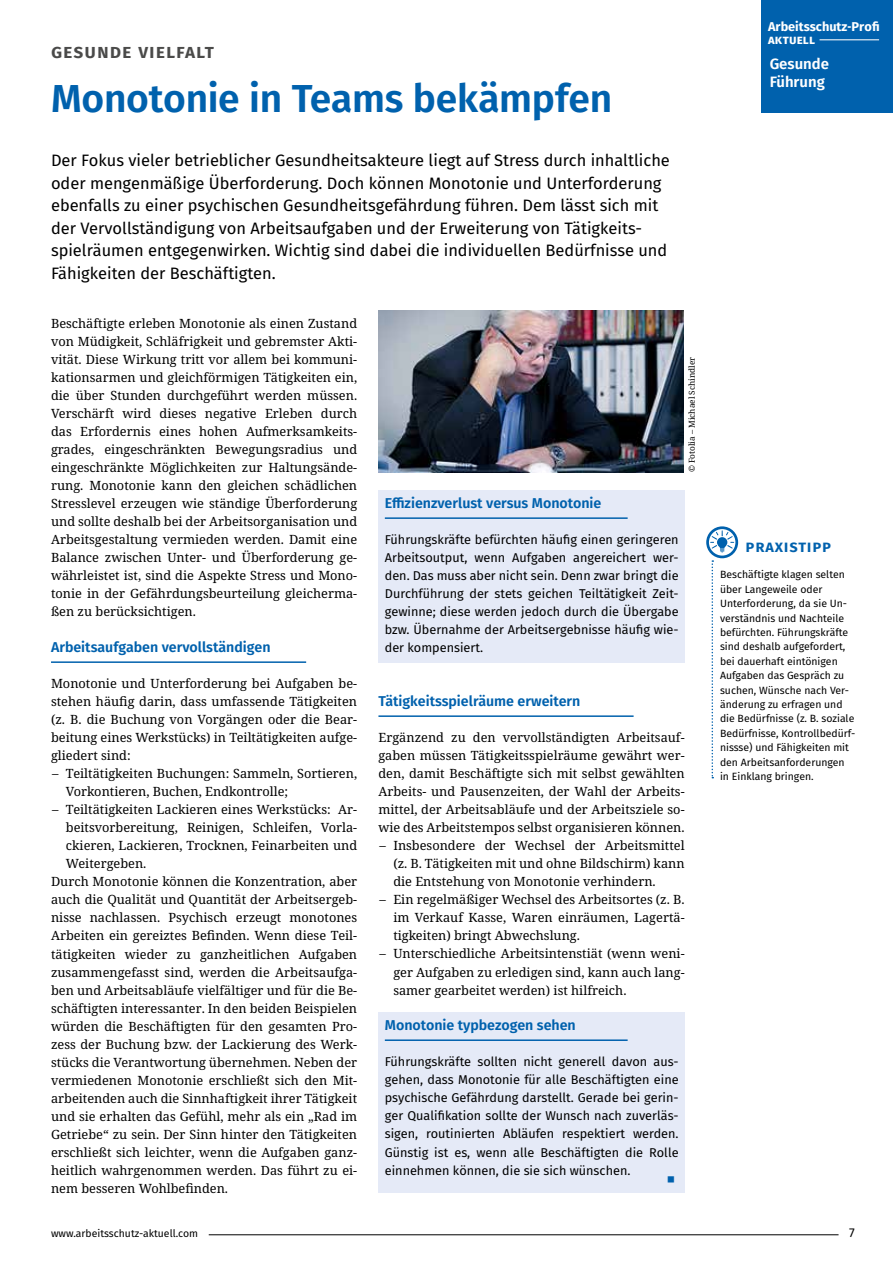
<style>
.page{position:relative;width:893px;height:1263px;background:#fff}
.page>*{position:absolute;margin:0;border:0;box-sizing:border-box;transform-origin:0 0}
.t1{font:600 39px "Fira Sans";letter-spacing:-.01em;color:#0061ad}
.t2{font:600 19.5px "Fira Sans";letter-spacing:.05em;color:#4a4a49}
.t3{font:16.5px/22.5px "Fira Sans";color:#000}
.t4{font:600 16.5px "Fira Sans";letter-spacing:.05em;color:#0061ad}
.t5{font:600 15px/18px "Fira Sans";color:#fff}
.t6{font:600 14.25px "Fira Sans";color:#0061ad}
.t7{font:12.75px/18px "Noto Serif";color:#000;text-align:justify}
.t8{font:12.75px/18px "Fira Sans";color:#000;text-align:justify}
.t9{font:700 12.75px/12.8px "Fira Sans";letter-spacing:.005em;color:#fff}
.t10{font:12.75px "Noto Serif";color:#0061ad}
.t11{font:10.5px/14.4px "Fira Sans";color:#000}
.t12{font:8.25px "Noto Serif";color:#000}
</style>
<div class="page">
<hr style="left:209px;top:1234px;width:629px;height:1px;background:#000">
<div style="left:761px;top:0;width:132px;height:112px;background:#0061ad"></div>
<hr style="left:819px;top:39px;width:60px;height:1px;background:#fff">
<hr style="left:51px;top:661px;width:255px;height:2px;background:#0061ad">
<hr style="left:378px;top:715px;width:256px;height:2px;background:#0061ad">
<div style="left:378px;top:1012px;width:307px;height:180px;background:#e5eaf7"></div>
<hr style="left:385px;top:1039px;width:243px;height:2px;background:#0061ad">
<svg style="left:706px;top:526px;width:32px;height:252px"></svg>
<img style="left:378px;top:310px;width:306px;height:162px">
<div style="left:378px;top:490px;width:307px;height:173px;background:#e5eaf7"></div>
<hr style="left:385px;top:517px;width:243px;height:2px;background:#0061ad">
<h2 class="t2" style="left:51px;top:36px;width:164px">Gesunde Vielfalt</h2>
<h1 class="t1" style="left:51px;top:67px;width:563px">Monotonie in Teams bekämpfen</h1>
<p class="t3" style="left:51px;top:149px;width:620px">Der Fokus vieler betrieblicher Gesundheitsakteure liegt auf Stress durch inhaltliche oder mengenmäßige Überforderung. Doch können Monotonie und Unterforderung ebenfalls zu einer psychischen Gesundheitsgefährdung führen. Dem lässt sich mit der Vervollständigung von Arbeitsaufgaben und der Erweiterung von Tätigkeits&shy;spielräumen entgegenwirken. Wichtig sind dabei die individuellen Bedürfnisse und Fähigkeiten der Beschäftigten.</p>
<p class="t7" style="left:51px;top:314px;width:308px">Beschäftigte erleben Monotonie als einen Zustand von Müdigkeit, Schläfrigkeit und gebremster Akti&shy;vität. Diese Wirkung tritt vor allem bei kommuni&shy;kationsarmen und gleichförmigen Tätigkeiten ein, die über Stunden durchgeführt werden müssen.<br>Verschärft wird dieses negative Erleben durch das Erfordernis eines hohen Aufmerksamkeits&shy;grades, eingeschränkten Bewegungsradius und eingeschränkte Möglichkeiten zur Haltungsände&shy;rung. Monotonie kann den gleichen schädlichen Stresslevel erzeugen wie ständige Überforderung und sollte deshalb bei der Arbeitsorganisation und Arbeitsgestaltung vermieden werden. Damit eine Balance zwischen Unter- und Überforderung ge&shy;währleistet ist, sind die Aspekte Stress und Mono&shy;tonie in der Gefährdungsbeurteilung gleicherma&shy;ßen zu berücksichtigen.</p>
<p class="t6" style="left:51px;top:636px;width:221px">Arbeitsaufgaben vervollständigen</p>
<p class="t7" style="left:51px;top:674px;width:308px">Monotonie und Unterforderung bei Aufgaben be&shy;stehen häufig darin, dass umfassende Tätigkeiten (z. B. die Buchung von Vorgängen oder die Bear&shy;beitung eines Werkstücks) in Teiltätigkeiten aufge&shy;gliedert sind:</p>
<p class="t7" style="left:66px;top:764px;width:293px;text-indent:-14px">– Teiltätigkeiten Buchungen: Sammeln, Sortieren,<br>Vorkontieren, Buchen, Endkontrolle;</p>
<p class="t7" style="left:52px;top:800px;width:307px">– Teiltätigkeiten Lackieren eines Werkstücks: Ar-</p>
<p class="t7" style="left:66px;top:818px;width:293px">beitsvorbereitung, Reinigen, Schleifen, Vorla-</p>
<p class="t7" style="left:66px;top:836px;width:293px">ckieren, Lackieren, Trocknen, Feinarbeiten und</p>
<p class="t7" style="left:66px;top:854px;width:82px">Weitergeben.</p>
<p class="t7" style="left:51px;top:872px;width:308px">Durch Monotonie können die Konzentration, aber</p>
<p class="t7" style="left:51px;top:890px;width:308px">auch die Qualität und Quantität der Arbeitsergeb-</p>
<p class="t7" style="left:51px;top:908px;width:308px">nisse nachlassen. Psychisch erzeugt monotones</p>
<p class="t7" style="left:51px;top:926px;width:308px">Arbeiten ein gereiztes Befinden. Wenn diese Teil-</p>
<p class="t7" style="left:51px;top:944px;width:308px">tätigkeiten wieder zu ganzheitlichen Aufgaben</p>
<p class="t7" style="left:51px;top:962px;width:308px">zusammengefasst sind, werden die Arbeitsaufga-</p>
<p class="t7" style="left:51px;top:980px;width:308px">ben und Arbeitsabläufe vielfältiger und für die Be-</p>
<p class="t7" style="left:51px;top:998px;width:308px">schäftigten interessanter. In den beiden Beispielen</p>
<p class="t7" style="left:51px;top:1016px;width:308px">würden die Beschäftigten für den gesamten Pro-</p>
<p class="t7" style="left:51px;top:1034px;width:308px">zess der Buchung bzw. der Lackierung des Werk-</p>
<p class="t7" style="left:51px;top:1052px;width:308px">stücks die Verantwortung übernehmen. Neben der</p>
<p class="t7" style="left:51px;top:1070px;width:308px">vermiedenen Monotonie erschließt sich den Mit-</p>
<p class="t7" style="left:51px;top:1088px;width:308px">arbeitenden auch die Sinnhaftigkeit ihrer Tätigkeit</p>
<p class="t7" style="left:51px;top:1106px;width:308px">und sie erhalten das Gefühl, mehr als ein „Rad im</p>
<p class="t7" style="left:51px;top:1124px;width:308px">Getriebe“ zu sein. Der Sinn hinter den Tätigkeiten</p>
<p class="t7" style="left:51px;top:1142px;width:308px">erschließt sich leichter, wenn die Aufgaben ganz-</p>
<p class="t7" style="left:51px;top:1160px;width:308px">heitlich wahrgenommen werden. Das führt zu ei-</p>
<p class="t7" style="left:51px;top:1178px;width:179px">nem besseren Wohlbefinden.</p>
<p class="t12" style="left:686px;top:472px;width:117px;rotate:-90deg">© Fotolia – Michael Schindler</p>
<p class="t6" style="left:385px;top:492px;width:218px">Effizienzverlust versus Monotonie</p>
<p class="t8" style="left:385px;top:531px;width:295px">Führungskräfte befürchten häufig einen geringeren Arbeitsoutput, wenn Aufgaben angereichert wer&shy;den. Das muss aber nicht sein. Denn zwar bringt die Durchführung der stets geichen Teiltätigkeit Zeit&shy;gewinne; diese werden jedoch durch die Übergabe bzw. Übernahme der Arbeitsergebnisse häufig wie&shy;der kompensiert.</p>
<p class="t6" style="left:378px;top:690px;width:203px">Tätigkeitsspielräume erweitern</p>
<p class="t7" style="left:378px;top:728px;width:308px">Ergänzend zu den vervollständigten Arbeitsauf&shy;gaben müssen Tätigkeitsspielräume gewährt wer&shy;den, damit Beschäftigte sich mit selbst gewählten Arbeits- und Pausenzeiten, der Wahl der Arbeits&shy;mittel, der Arbeitsabläufe und der Arbeitsziele so&shy;wie des Arbeitstempos selbst organisieren können.</p>
<p class="t7" style="left:393px;top:836px;width:293px;text-indent:-14px">– Insbesondere der Wechsel der Arbeitsmittel (z. B. Tätigkeiten mit und ohne Bildschirm) kann die Entstehung von Monotonie verhindern.</p>
<p class="t7" style="left:393px;top:890px;width:293px;text-indent:-14px">– Ein regelmäßiger Wechsel des Arbeitsortes (z. B. im Verkauf Kasse, Waren einräumen, Lagertä&shy;tigkeiten) bringt Abwechslung.</p>
<p class="t7" style="left:393px;top:944px;width:293px;text-indent:-14px">– Unterschiedliche Arbeitsintenstiät (wenn weni&shy;ger Aufgaben zu erledigen sind, kann auch lang&shy;samer gearbeitet werden) ist hilfreich.</p>
<p class="t6" style="left:385px;top:1014px;width:192px">Monotonie typbezogen sehen</p>
<p class="t8" style="left:385px;top:1053px;width:295px">Führungskräfte sollten nicht generell davon aus&shy;gehen, dass Monotonie für alle Beschäftigten eine psychische Gefährdung darstellt. Gerade bei gerin&shy;ger Qualifikation sollte der Wunsch nach zuverläs&shy;sigen, routinierten Abläufen respektiert werden.<br>Günstig ist es, wenn alle Beschäftigten die Rolle einnehmen können, die sie sich wünschen.</p>
<p class="t10" style="left:667px;top:1170px;width:9px">■</p>
<p class="t9" style="left:768px;top:19px;width:113px">Arbeitsschutz-Profi aktuell</p>
<p class="t5" style="left:770px;top:54px;width:61px">Gesunde<br>Führung</p>
<p class="t4" style="left:746px;top:532px;width:77px">Praxistipp</p>
<p class="t11" style="left:720px;top:567px;width:137px">Beschäftigte klagen selten über Langeweile oder<br>Unterforderung, da sie Un&shy;verständnis und Nachteile befürchten. Führungskräfte sind deshalb aufgefordert, bei dauerhaft eintönigen<br>Aufgaben das Gespräch zu suchen, Wünsche nach Ver&shy;änderung zu erfragen und die Bedürfnisse (z. B. soziale<br>Bedürfnisse, Kontrollbedürf&shy;nissse) und Fähigkeiten mit den Arbeitsanforderungen in Einklang bringen.</p>
<p class="t11" style="left:51px;top:1226px;width:149px">www.arbeitsschutz-aktuell.com</p>
<p class="t8" style="left:849px;top:1224px;width:7px">7</p>
</div>
